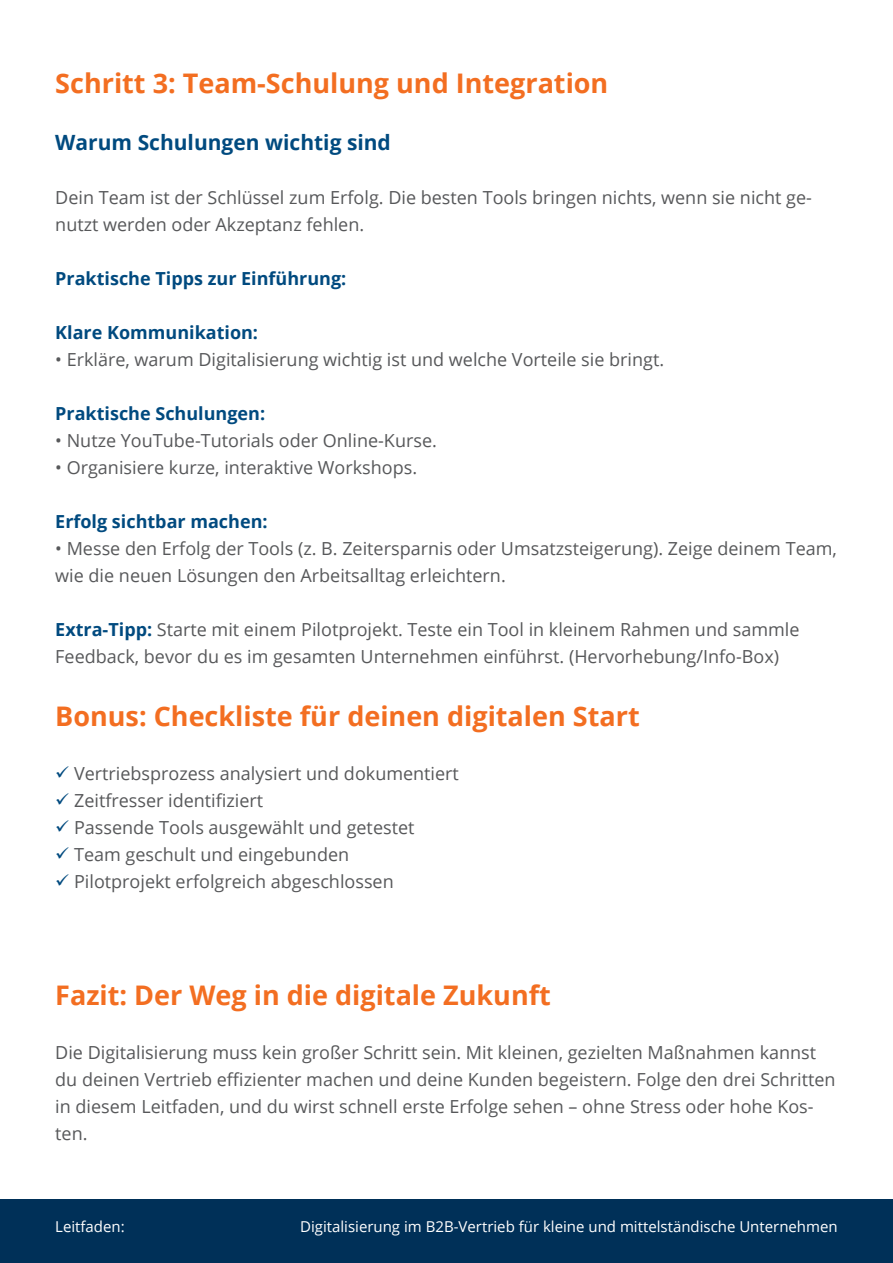
<style>
.page{position:relative;width:893px;height:1263px;background:#fff}
.page>*{position:absolute;margin:0;border:0;box-sizing:border-box;transform-origin:0 0}
.t1{font:700 27px "Open Sans";color:#f36e21}
.t2{font:700 21px "Open Sans";color:#004a7f}
.t3{font:18px/27px "Open Sans";color:#57585a}
.t4{font:700 18px "Open Sans";color:#004a7f}
.t5{font:15px "Open Sans";color:#fff}
.s1{font-weight:700;color:#004a7f}
.s2{color:#004a7f}
</style>
<div class="page">
<div style="left:0;top:1199px;width:893px;height:64px;background:#003058"></div>
<h1 class="t1" style="left:55px;top:64px;width:555px">Schritt 3: Team-Schulung und Integration</h1>
<p class="t2" style="left:55px;top:127px;width:337px">Warum Schulungen wichtig sind</p>
<p class="t3" style="left:55px;top:183px;width:758px">Dein Team ist der Schlüssel zum Erfolg. Die besten Tools bringen nichts, wenn sie nicht ge&shy;nutzt werden oder Akzeptanz fehlen.</p>
<p class="t4" style="left:55px;top:266px;width:293px">Praktische Tipps zur Einführung:</p>
<p class="t4" style="left:55px;top:320px;width:204px">Klare Kommunikation:</p>
<p class="t3" style="left:55px;top:345px;width:610px">• Erkläre, warum Digitalisierung wichtig ist und welche Vorteile sie bringt.</p>
<p class="t4" style="left:55px;top:401px;width:211px">Praktische Schulungen:</p>
<p class="t3" style="left:55px;top:426px;width:383px">• Nutze YouTube-Tutorials oder Online-Kurse.</p>
<p class="t3" style="left:55px;top:453px;width:363px">• Organisiere kurze, interaktive Workshops.</p>
<p class="t4" style="left:55px;top:509px;width:214px">Erfolg sichtbar machen:</p>
<p class="t3" style="left:55px;top:534px;width:783px">• Messe den Erfolg der Tools (z. B. Zeitersparnis oder Umsatzsteigerung). Zeige deinem Team, wie die neuen Lösungen den Arbeitsalltag erleichtern.</p>
<p class="t3" style="left:55px;top:615px;width:746px"><span class="s1">Extra-Tipp:</span> Starte mit einem Pilotprojekt. Teste ein Tool in kleinem Rahmen und sammle<br>Feedback, bevor du es im gesamten Unternehmen einführst. (Hervorhebung/Info-Box)</p>
<h1 class="t1" style="left:55px;top:697px;width:586px">Bonus: Checkliste für deinen digitalen Start</h1>
<p class="t3" style="left:55px;top:759px;width:405px"><span class="s2">✓</span> Vertriebsprozess analysiert und dokumentiert</p>
<p class="t3" style="left:55px;top:786px;width:210px"><span class="s2">✓</span> Zeitfresser identifiziert</p>
<p class="t3" style="left:55px;top:813px;width:361px"><span class="s2">✓</span> Passende Tools ausgewählt und getestet</p>
<p class="t3" style="left:55px;top:840px;width:295px"><span class="s2">✓</span> Team geschult und eingebunden</p>
<p class="t3" style="left:55px;top:867px;width:340px"><span class="s2">✓</span> Pilotprojekt erfolgreich abgeschlossen</p>
<h1 class="t1" style="left:55px;top:976px;width:497px">Fazit: Der Weg in die digitale Zukunft</h1>
<p class="t3" style="left:55px;top:1038px;width:782px">Die Digitalisierung muss kein großer Schritt sein. Mit kleinen, gezielten Maßnahmen kannst du deinen Vertrieb effizienter machen und deine Kunden begeistern. Folge den drei Schritten in diesem Leitfaden, und du wirst schnell erste Erfolge sehen – ohne Stress oder hohe Kos&shy;ten.</p>
<p class="t5" style="left:55px;top:1216px;width:71px">Leitfaden:</p>
<p class="t5" style="left:300px;top:1216px;width:539px">Digitalisierung im B2B-Vertrieb für kleine und mittelständische Unternehmen</p>
</div>
